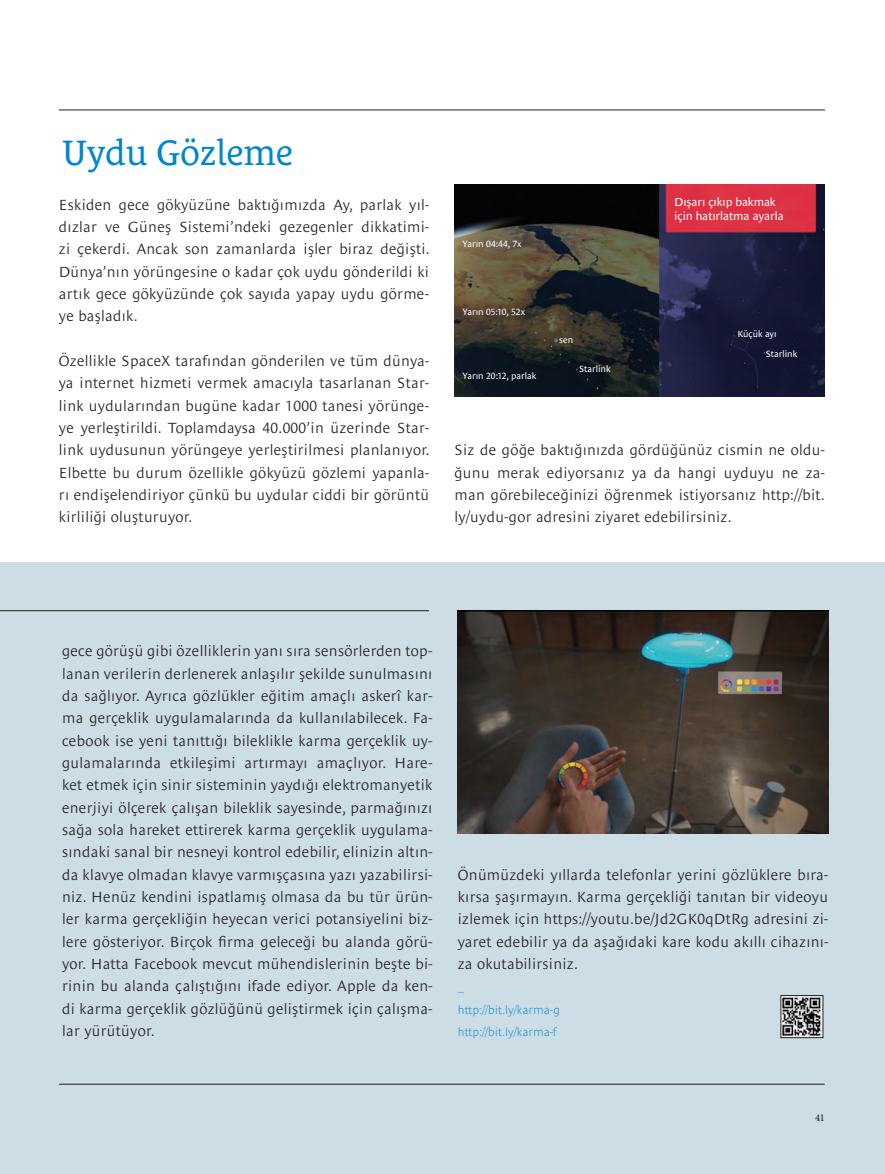
<style>
.page{position:relative;width:885px;height:1174px;background:#fff}
.page>*{position:absolute;margin:0;border:0;box-sizing:border-box;transform-origin:0 0}
.t1{font:36px "Le Monde Courrier Pro";letter-spacing:-.005em;color:#0086cc}
.t2{font:300 15px/22.4px "Le Monde Sans Pro";letter-spacing:.02em;color:#231f20;text-align:justify}
.t3{font:300 expanded 12px/22.4px "Le Monde Sans Pro";color:#0086cc}
.t4{font:11.85px/14.2px "Le Monde Sans Pro";letter-spacing:-.01em;color:#fff}
.t5{font:500 10.35px "Minion Pro";color:#231f20}
.t6{font:9.3px "Le Monde Sans Pro";letter-spacing:-.005em;color:#fff}
</style>
<div class="page">
<div style="left:0;top:562px;width:884px;height:611px;background:#cddde6"></div>
<hr style="left:59px;top:110px;width:765px;height:1px;background:#231f20">
<hr style="left:0;top:610px;width:429px;height:1px;background:#231f20">
<hr style="left:59px;top:1083px;width:765px;height:1px;background:#231f20">
<img style="left:457px;top:610px;width:370px;height:223px">
<img style="left:782px;top:997px;width:38px;height:38px">
<img style="left:454px;top:185px;width:370px;height:211px">
<h1 class="t1" style="left:62px;top:124px;width:233px">Uydu Gözleme</h1>
<p class="t2" style="left:59px;top:191px;width:372px">Eskiden gece gökyüzüne baktığımızda Ay, parlak yıl&shy;dızlar ve Güneş Sistemi’ndeki gezegenler dikkatimi&shy;zi çekerdi. Ancak son zamanlarda işler biraz değişti.<br>Dünya’nın yörüngesine o kadar çok uydu gönderildi ki artık gece gökyüzünde çok sayıda yapay uydu görme&shy;ye başladık.</p>
<p class="t2" style="left:59px;top:348px;width:372px">Özellikle SpaceX tarafından gönderilen ve tüm dünya&shy;ya internet hizmeti vermek amacıyla tasarlanan Star&shy;link uydularından bugüne kadar 1000 tanesi yörünge&shy;ye yerleştirildi. Toplamdaysa 40.000’in üzerinde Star&shy;link uydusunun yörüngeye yerleştirilmesi planlanıyor.<br>Elbette bu durum özellikle gökyüzü gözlemi yapanla&shy;rı endişelendiriyor çünkü bu uydular ciddi bir görüntü kirliliği oluşturuyor.</p>
<p class="t6" style="left:462px;top:236px;width:61px">Yarın 04:44, 7x</p>
<p class="t6" style="left:462px;top:304px;width:64px">Yarın 05:10, 52x</p>
<p class="t6" style="left:462px;top:368px;width:75px">Yarın 20:12, parlak</p>
<p class="t6" style="left:559px;top:332px;width:15px">sen</p>
<p class="t6" style="left:579px;top:362px;width:33px">Starlink</p>
<p class="t4" style="left:674px;top:193px;width:111px">Dışarı çıkıp bakmak için hatırlatma ayarla</p>
<p class="t6" style="left:737px;top:326px;width:41px">Küçük ayı</p>
<p class="t6" style="left:765px;top:346px;width:33px">Starlink</p>
<p class="t2" style="left:454px;top:437px;width:371px">Siz de göğe baktığınızda gördüğünüz cismin ne oldu&shy;ğunu merak ediyorsanız ya da hangi uyduyu ne za&shy;man görebileceğinizi öğrenmek istiyorsanız http://bit. ly/uydu-gor adresini ziyaret edebilirsiniz.</p>
<p class="t2" style="left:62px;top:638px;width:371px">gece görüşü gibi özelliklerin yanı sıra sensörlerden top&shy;lanan verilerin derlenerek anlaşılır şekilde sunulmasını da sağlıyor. Ayrıca gözlükler eğitim amaçlı askerî kar&shy;ma gerçeklik uygulamalarında da kullanılabilecek. Fa&shy;cebook ise yeni tanıttığı bileklikle karma gerçeklik uy&shy;gulamalarında etkileşimi artırmayı amaçlıyor. Hare&shy;ket etmek için sinir sisteminin yaydığı elektromanyetik enerjiyi ölçerek çalışan bileklik sayesinde, parmağınızı sağa sola hareket ettirerek karma gerçeklik uygulama&shy;sındaki sanal bir nesneyi kontrol edebilir, elinizin altın&shy;da klavye olmadan klavye varmışçasına yazı yazabilirsi&shy;niz. Henüz kendini ispatlamış olmasa da bu tür ürün&shy;ler karma gerçekliğin heyecan verici potansiyelini biz&shy;lere gösteriyor. Birçok firma geleceği bu alanda görü&shy;yor. Hatta Facebook mevcut mühendislerinin beşte bi&shy;rinin bu alanda çalıştığını ifade ediyor. Apple da ken&shy;di karma gerçeklik gözlüğünü geliştirmek için çalışma&shy;lar yürütüyor.</p>
<p class="t2" style="left:457px;top:861px;width:371px">Önümüzdeki yıllarda telefonlar yerini gözlüklere bıra&shy;kırsa şaşırmayın. Karma gerçekliği tanıtan bir videoyu izlemek için https://youtu.be/Jd2GK0qDtRg adresini zi&shy;yaret edebilir ya da aşağıdaki kare kodu akıllı cihazını&shy;za okutabilirsiniz.</p>
<p class="t3" style="left:457px;top:974px;width:103px">_ http://bit.ly/karma-g http://bit.ly/karma-f</p>
<p class="t5" style="left:814px;top:1110px;width:11px">41</p>
</div>
